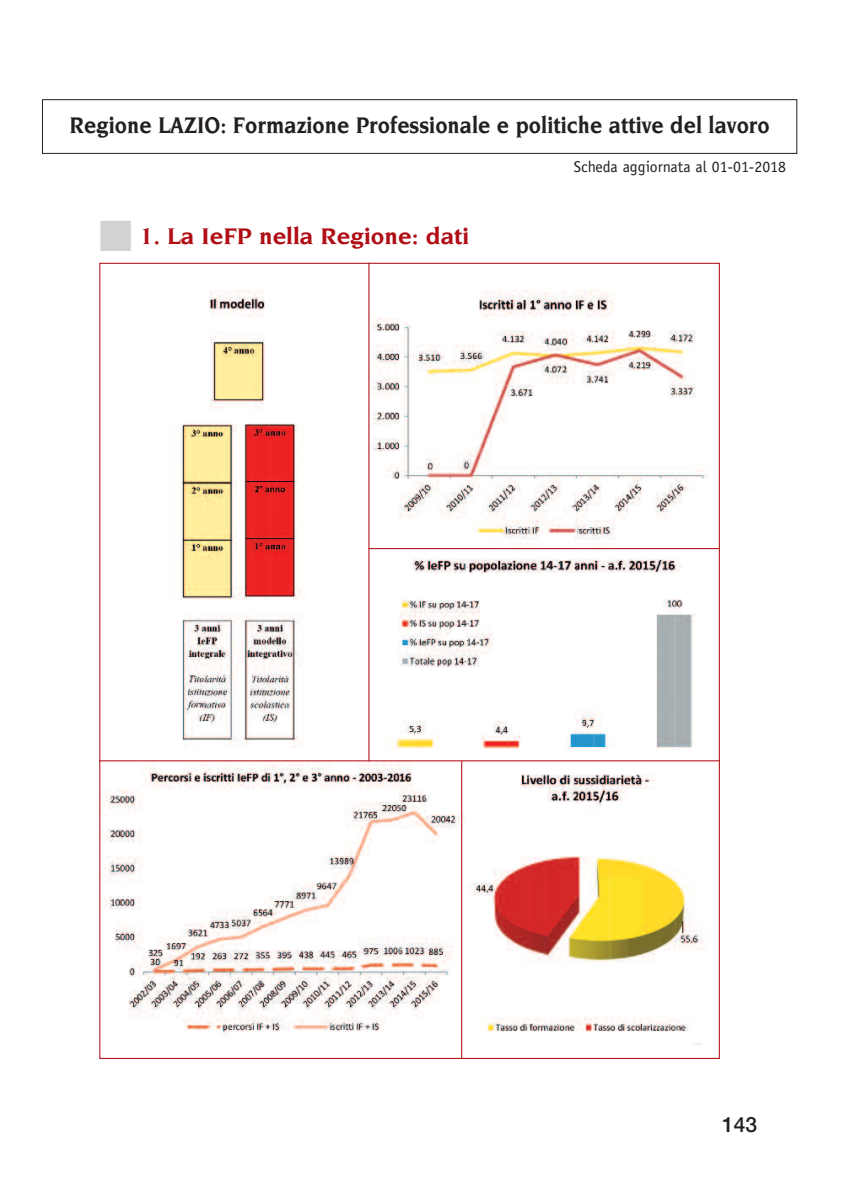
<style>
.page{position:relative;width:844px;height:1191px;background:#fff}
.page>*{position:absolute;margin:0;border:0;box-sizing:border-box;transform-origin:0 0}
.t1{font:700 24.5px "Novarese";color:#231f20;scale:.9 1}
.t2{font:700 24.5px "Novarese";color:#b00d15}
.t3{font:500 21px "Helvetica Neue";color:#231f20}
.t4{font:15.75px "Officina Sans";color:#231f20}
.s1{color:#d1d2d4}
</style>
<div class="page">
<div style="left:42px;top:99px;width:755px;height:55px;border:1px solid #231f20"></div>
<img style="left:102px;top:265px;width:613px;height:779px">
<hr style="left:368px;top:263px;width:1px;height:498px;background:#b00d15">
<hr style="left:368px;top:548px;width:351px;height:1px;background:#b00d15">
<hr style="left:99px;top:760px;width:620px;height:1px;background:#b00d15">
<hr style="left:461px;top:761px;width:1px;height:298px;background:#b00d15">
<p class="t1" style="left:69px;top:115px;width:779px">Regione LAZIO: Formazione Professionale e politiche attive del lavoro</p>
<p class="t4" style="left:573px;top:160px;width:214px">Scheda aggiornata al 01-01-2018</p>
<p class="t2" style="left:99px;top:226px;width:371px"><span class="s1">■</span> 1. La IeFP nella Regione: dati</p>
<p class="t3" style="left:722px;top:1111px;width:37px">143</p>
</div>
